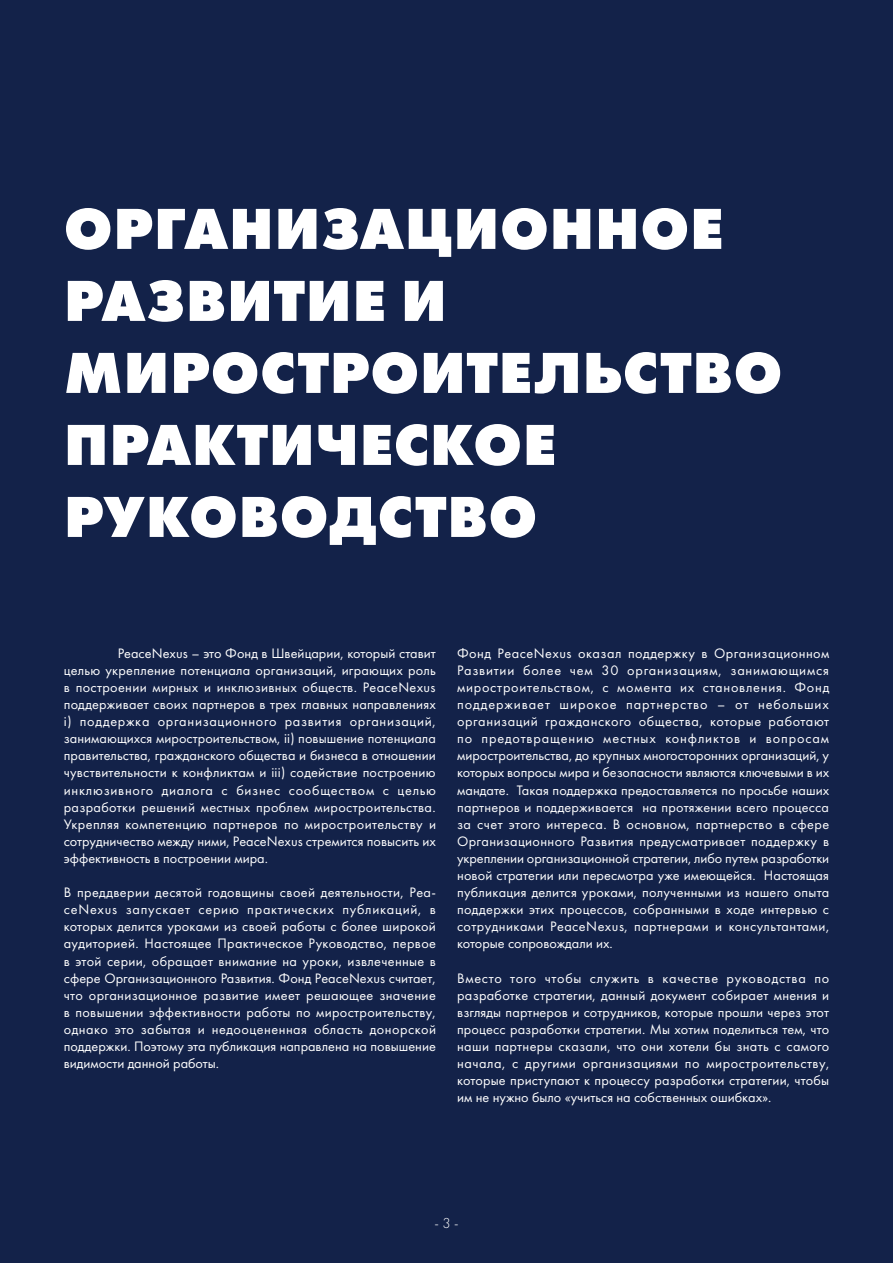
<style>
.page{position:relative;width:893px;height:1263px;background:#132249}
.page>*{position:absolute;margin:0;border:0;box-sizing:border-box;transform-origin:0 0}
.t1{font:800 60px/72px "Futura PT";letter-spacing:.01em;color:#fff}
.t2{font:300 15px "Futura PT";color:#fff}
.t3{font:14.25px/17.1px "Futura PT";color:#fff;text-align:justify}
</style>
<div class="page">
<h1 class="t1" style="left:64px;top:192px;width:720px">ОРГАНИЗАЦИОННОЕ<br>РАЗВИТИЕ И<br>МИРОСТРОИТЕЛЬСТВО<br>ПРАКТИЧЕСКОЕ<br>РУКОВОДСТВО</h1>
<p class="t3" style="left:64px;top:644px;width:374px;text-indent:54px">PeaceNexus – это Фонд в Швейцарии, который ставит целью укрепление потенциала организаций, играющих роль в построении мирных и инклюзивных обществ. PeaceNexus поддерживает своих партнеров в трех главных направлениях i) поддержка организационного развития организаций, занимающихся миростроительством, ii) повышение потенциала правительства, гражданского общества и бизнеса в отношении чувствительности к конфликтам и iii) содействие построению инклюзивного диалога с бизнес сообществом с целью разработки решений местных проблем миростроительства.<br>Укрепляя компетенцию партнеров по миростроительству и сотрудничество между ними, PeaceNexus стремится повысить их эффективность в построении мира.</p>
<p class="t3" style="left:64px;top:884px;width:374px">В преддверии десятой годовщины своей деятельности, Pea&shy;ceNexus запускает серию практических публикаций, в которых делится уроками из своей работы с более широкой аудиторией. Настоящее Практическое Руководство, первое в этой серии, обращает внимание на уроки, извлеченные в сфере Организационного Развития. Фонд PeaceNexus считает, что организационное развитие имеет решающее значение в повышении эффективности работы по миростроительству, однако это забытая и недооцененная область донорской поддержки. Поэтому эта публикация направлена на повышение видимости данной работы.</p>
<p class="t3" style="left:457px;top:644px;width:374px">Фонд PeaceNexus оказал поддержку в Организационном Развитии более чем 30 организациям, занимающимся миростроительством, с момента их становления. Фонд поддерживает широкое партнерство – от небольших организаций гражданского общества, которые работают по предотвращению местных конфликтов и вопросам миростроительства, до крупных многосторонних организаций, у которых вопросы мира и безопасности являются ключевыми в их мандате. Такая поддержка предоставляется по просьбе наших партнеров и поддерживается на протяжении всего процесса за счет этого интереса. В основном, партнерство в сфере Организационного Развития предусматривает поддержку в укреплении организационной стратегии, либо путем разработки новой стратегии или пересмотра уже имеющейся. Настоящая публикация делится уроками, полученными из нашего опыта поддержки этих процессов, собранными в ходе интервью с сотрудниками PeaceNexus, партнерами и консультантами, которые сопровождали их.</p>
<p class="t3" style="left:457px;top:969px;width:374px">Вместо того чтобы служить в качестве руководства по разработке стратегии, данный документ собирает мнения и взгляды партнеров и сотрудников, которые прошли через этот процесс разработки стратегии. Мы хотим поделиться тем, что наши партнеры сказали, что они хотели бы знать с самого начала, с другими организациями по миростроительству, которые приступают к процессу разработки стратегии, чтобы им не нужно было «учиться на собственных ошибках».</p>
<p class="t2" style="left:434px;top:1214px;width:26px">- 3 -</p>
</div>
